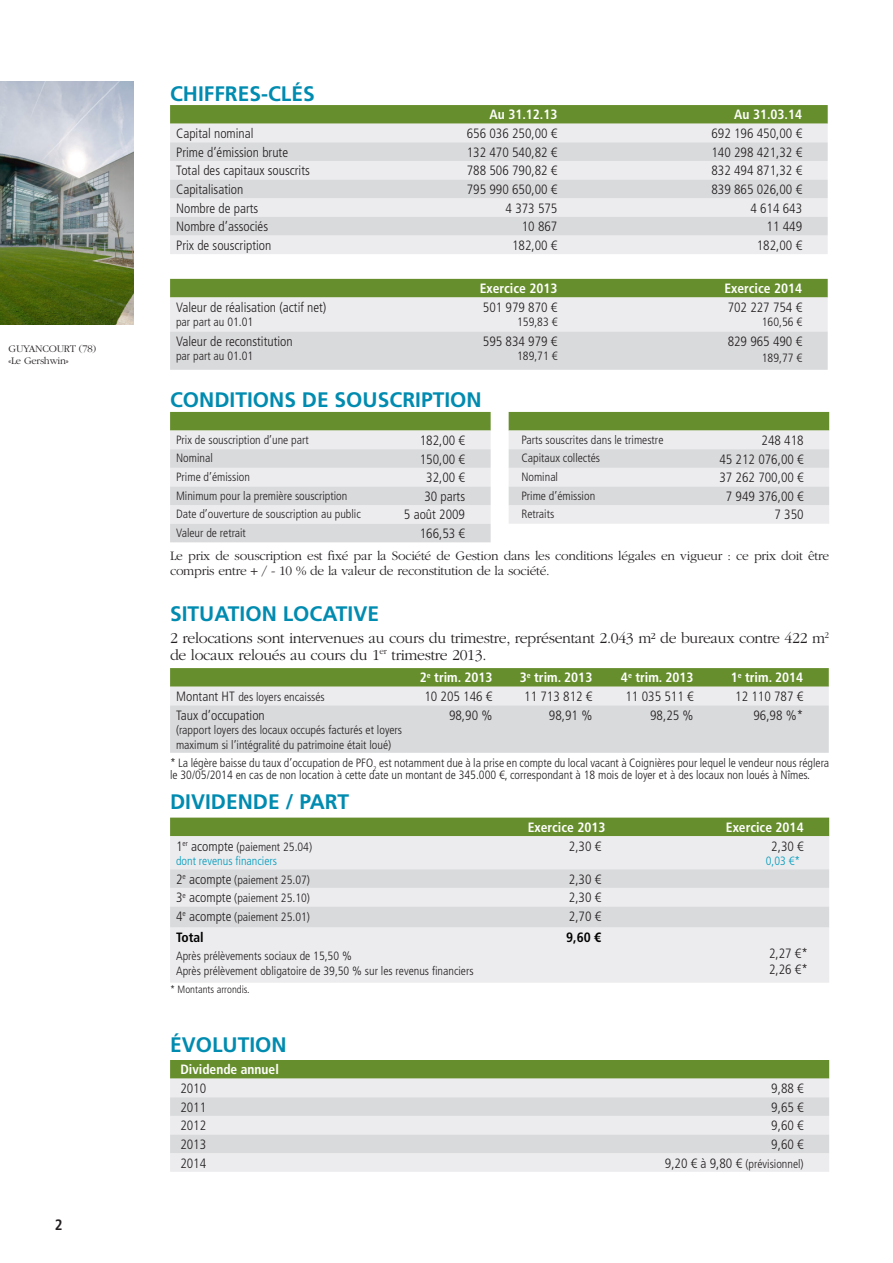
<style>
.page{position:relative;width:893px;height:1263px;background:#fff}
.page>*{position:absolute;margin:0;border:0;box-sizing:border-box;transform-origin:0 0}
.t1{font:700 21px "Frutiger LT Std";color:#008bb0}
.t2{font:300 15.75px/16.5px "ITC Garamond Std";letter-spacing:-.02em;color:#231f20}
.t3{font:700 condensed 15px "Frutiger LT Std";color:#231f20}
.t4{font:300 condensed 13.5px/16.2px "Frutiger LT Std";color:#231f20}
.t5{font:300 13.5px/15px "ITC Garamond Std";letter-spacing:-.02em;color:#231f20}
.t6{font:700 condensed 13.5px "Frutiger LT Std";color:#fff}
.t7{font:700 condensed 13.5px "Frutiger LT Std";color:#000}
.t8{font:300 condensed 12px/14.4px "Frutiger LT Std";color:#231f20}
.t9{font:300 condensed 12px/14.4px "Frutiger LT Std";color:#009bbd}
.t10{font:300 10.5px/12px "ITC Garamond Std";letter-spacing:-.02em;color:#231f20}
.t11{font:300 condensed 10.5px "Frutiger LT Std";color:#231f20}
.s1{font-size:13.5px}
.s2{font-size:13.5px;color:#231f20}
.s3{color:#231f20}
</style>
<div class="page">
<svg style="left:170px;top:105px;width:658px;height:19px;background:#6a9132"></svg>
<div style="left:170px;top:124px;width:658px;height:130px;background:#ececee"></div>
<svg style="left:170px;top:142px;width:658px;height:93px;background:#e0e1e3"></svg>
<svg style="left:170px;top:279px;width:658px;height:91px;background:#c9d1bf"></svg>
<svg style="left:170px;top:412px;width:321px;height:130px;background:#d1d7cb"></svg>
<svg style="left:509px;top:412px;width:320px;height:112px;background:#cfd6c8"></svg>
<svg style="left:170px;top:668px;width:659px;height:85px;background:#c4cdba"></svg>
<div style="left:170px;top:818px;width:659px;height:18px;background:#668e2c"></div>
<div style="left:170px;top:836px;width:659px;height:147px;background:#ececee"></div>
<svg style="left:170px;top:869px;width:659px;height:58px;background:#dfe0e2"></svg>
<div style="left:170px;top:1060px;width:659px;height:18px;background:#668e2c"></div>
<div style="left:170px;top:1078px;width:659px;height:94px;background:#ececee"></div>
<svg style="left:170px;top:1097px;width:659px;height:56px;background:#dfe0e2"></svg>
<img style="left:0;top:82px;width:134px;height:242px">
<p class="t10" style="left:9px;top:343px;width:89px">GUYANCOURT (78) «Le Gershwin»</p>
<p class="t3" style="left:55px;top:1215px;width:9px">2</p>
<h1 class="t1" style="left:170px;top:81px;width:146px">CHIFFRES-CLÉS</h1>
<p class="t6" style="left:490px;top:107px;width:69px">Au 31.12.13</p>
<p class="t6" style="left:734px;top:107px;width:69px">Au 31.03.14</p>
<p class="t4" style="left:176px;top:125px;width:79px">Capital nominal</p>
<p class="t4" style="left:467px;top:125px;width:92px">656 036 250,00 €</p>
<p class="t4" style="left:711px;top:125px;width:92px">692 196 450,00 €</p>
<p class="t4" style="left:176px;top:144px;width:114px">Prime d’émission brute</p>
<p class="t4" style="left:467px;top:144px;width:92px">132 470 540,82 €</p>
<p class="t4" style="left:711px;top:144px;width:92px">140 298 421,32 €</p>
<p class="t4" style="left:176px;top:163px;width:135px">Total des capitaux souscrits</p>
<p class="t4" style="left:467px;top:163px;width:92px">788 506 790,82 €</p>
<p class="t4" style="left:711px;top:163px;width:92px">832 494 871,32 €</p>
<p class="t4" style="left:176px;top:181px;width:69px">Capitalisation</p>
<p class="t4" style="left:467px;top:181px;width:92px">795 990 650,00 €</p>
<p class="t4" style="left:711px;top:181px;width:92px">839 865 026,00 €</p>
<p class="t4" style="left:176px;top:200px;width:84px">Nombre de parts</p>
<p class="t4" style="left:506px;top:200px;width:53px">4 373 575</p>
<p class="t4" style="left:750px;top:200px;width:53px">4 614 643</p>
<p class="t4" style="left:176px;top:219px;width:94px">Nombre d’associés</p>
<p class="t4" style="left:522px;top:219px;width:37px">10 867</p>
<p class="t4" style="left:766px;top:219px;width:37px">11 449</p>
<p class="t4" style="left:176px;top:237px;width:97px">Prix de souscription</p>
<p class="t4" style="left:512px;top:237px;width:47px">182,00 €</p>
<p class="t4" style="left:757px;top:237px;width:47px">182,00 €</p>
<p class="t6" style="left:480px;top:281px;width:79px">Exercice 2013</p>
<p class="t6" style="left:724px;top:281px;width:79px">Exercice 2014</p>
<p class="t4" style="left:176px;top:299px;width:152px">Valeur de réalisation (actif net)</p>
<p class="t8" style="left:176px;top:315px;width:79px">par part au 01.01</p>
<p class="t4" style="left:483px;top:299px;width:76px">501 979 870 €</p>
<p class="t8" style="left:517px;top:315px;width:42px">159,83 €</p>
<p class="t4" style="left:728px;top:299px;width:76px">702 227 754 €</p>
<p class="t8" style="left:762px;top:315px;width:42px">160,56 €</p>
<p class="t4" style="left:176px;top:333px;width:118px">Valeur de reconstitution</p>
<p class="t8" style="left:176px;top:349px;width:79px">par part au 01.01</p>
<p class="t4" style="left:483px;top:333px;width:76px">595 834 979 €</p>
<p class="t8" style="left:517px;top:349px;width:42px">189,71 €</p>
<p class="t4" style="left:728px;top:333px;width:76px">829 965 490 €</p>
<p class="t8" style="left:762px;top:351px;width:42px">189,77 €</p>
<h1 class="t1" style="left:170px;top:387px;width:313px">CONDITIONS DE SOUSCRIPTION</h1>
<p class="t8" style="left:176px;top:433px;width:134px">Prix de souscription d’une part</p>
<p class="t4" style="left:420px;top:432px;width:47px">182,00 €</p>
<p class="t8" style="left:176px;top:451px;width:38px">Nominal</p>
<p class="t4" style="left:420px;top:451px;width:47px">150,00 €</p>
<p class="t8" style="left:176px;top:470px;width:75px">Prime d’émission</p>
<p class="t4" style="left:426px;top:470px;width:40px">32,00 €</p>
<p class="t8" style="left:176px;top:488px;width:173px">Minimum pour la première souscription</p>
<p class="t4" style="left:424px;top:488px;width:42px">30 parts</p>
<p class="t8" style="left:176px;top:507px;width:186px">Date d’ouverture de souscription au public</p>
<p class="t4" style="left:404px;top:507px;width:63px">5 août 2009</p>
<p class="t8" style="left:176px;top:526px;width:71px">Valeur de retrait</p>
<p class="t4" style="left:420px;top:525px;width:47px">166,53 €</p>
<p class="t8" style="left:521px;top:433px;width:144px">Parts souscrites dans le trimestre</p>
<p class="t4" style="left:762px;top:432px;width:44px">248 418</p>
<p class="t8" style="left:521px;top:451px;width:80px">Capitaux collectés</p>
<p class="t4" style="left:719px;top:451px;width:86px">45 212 076,00 €</p>
<p class="t8" style="left:521px;top:470px;width:38px">Nominal</p>
<p class="t4" style="left:719px;top:470px;width:86px">37 262 700,00 €</p>
<p class="t8" style="left:521px;top:488px;width:75px">Prime d’émission</p>
<p class="t4" style="left:726px;top:488px;width:79px">7 949 376,00 €</p>
<p class="t8" style="left:521px;top:507px;width:34px">Retraits</p>
<p class="t4" style="left:774px;top:507px;width:31px">7 350</p>
<p class="t5" style="left:170px;top:548px;width:660px">Le prix de souscription est fixé par la Société de Gestion dans les conditions légales en vigueur : ce prix doit être compris entre + / - 10 % de la valeur de reconstitution de la société.</p>
<h1 class="t1" style="left:170px;top:601px;width:211px">SITUATION LOCATIVE</h1>
<h2 class="t2" style="left:170px;top:630px;width:661px">2 relocations sont intervenues au cours du trimestre, représentant 2.043 m² de bureaux contre 422 m<sup>2 </sup>de locaux reloués au cours du 1<sup>er</sup> trimestre 2013.</h2>
<p class="t6" style="left:420px;top:670px;width:74px">2<sup>e</sup> trim. 2013</p>
<p class="t6" style="left:520px;top:670px;width:74px">3<sup>e</sup> trim. 2013</p>
<p class="t6" style="left:621px;top:670px;width:74px">4<sup>e</sup> trim. 2013</p>
<p class="t6" style="left:731px;top:670px;width:74px">1<sup>e</sup> trim. 2014</p>
<p class="t8" style="left:176px;top:690px;width:150px"><span class="s1">Montant HT</span> des loyers encaissés</p>
<p class="t4" style="left:424px;top:688px;width:70px">10 205 146 €</p>
<p class="t4" style="left:524px;top:688px;width:70px">11 713 812 €</p>
<p class="t4" style="left:625px;top:688px;width:70px">11 035 511 €</p>
<p class="t4" style="left:735px;top:688px;width:70px">12 110 787 €</p>
<p class="t4" style="left:176px;top:707px;width:90px">Taux d’occupation</p>
<p class="t8" style="left:176px;top:723px;width:228px">(rapport loyers des locaux occupés facturés et loyers maximum si l’intégralité du patrimoine était loué)</p>
<p class="t4" style="left:449px;top:707px;width:45px">98,90 %</p>
<p class="t4" style="left:549px;top:707px;width:45px">98,91 %</p>
<p class="t4" style="left:650px;top:707px;width:45px">98,25 %</p>
<p class="t4" style="left:753px;top:707px;width:51px">96,98 %*</p>
<p class="t8" style="left:170px;top:757px;width:661px;line-height:11.4px">* La légère baisse du taux d’occupation de PFO<sub>2</sub> est notamment due à la prise en compte du local vacant à Coignières pour lequel le vendeur nous réglera le 30/05/2014 en cas de non location à cette date un montant de 345.000 €, correspondant à 18 mois de loyer et à des locaux non loués à Nîmes.</p>
<h1 class="t1" style="left:170px;top:789px;width:180px">DIVIDENDE / PART</h1>
<p class="t6" style="left:528px;top:819px;width:79px">Exercice 2013</p>
<p class="t6" style="left:726px;top:819px;width:79px">Exercice 2014</p>
<p class="t9" style="left:176px;top:839px;width:138px"><span class="s2">1</span><sup>er</sup> <span class="s2">acompte</span> <span class="s3">(paiement 25.04) </span>dont revenus financiers</p>
<p class="t4" style="left:569px;top:838px;width:34px">2,30 €</p>
<p class="t4" style="left:771px;top:838px;width:34px">2,30 €</p>
<p class="t9" style="left:766px;top:854px;width:36px">0,03 €*</p>
<p class="t8" style="left:176px;top:872px;width:135px"><span class="s1">2</span><sup>e</sup> <span class="s1">acompte</span> (paiement 25.07)</p>
<p class="t4" style="left:569px;top:871px;width:34px">2,30 €</p>
<p class="t8" style="left:176px;top:891px;width:135px"><span class="s1">3</span><sup>e</sup> <span class="s1">acompte</span> (paiement 25.10)</p>
<p class="t4" style="left:569px;top:890px;width:34px">2,30 €</p>
<p class="t8" style="left:176px;top:910px;width:135px"><span class="s1">4</span><sup>e</sup> <span class="s1">acompte</span> (paiement 25.01)</p>
<p class="t4" style="left:569px;top:908px;width:34px">2,70 €</p>
<p class="t7" style="left:176px;top:929px;width:29px">Total</p>
<p class="t8" style="left:176px;top:949px;width:299px">Après prélèvements sociaux de 15,50 %<br>Après prélèvement obligatoire de 39,50 % sur les revenus financiers</p>
<p class="t7" style="left:566px;top:929px;width:37px">9,60 €</p>
<p class="t4" style="left:769px;top:945px;width:40px">2,27 €*<br>2,26 €*</p>
<p class="t11" style="left:170px;top:984px;width:81px">* Montants arrondis.</p>
<h1 class="t1" style="left:170px;top:1032px;width:118px">ÉVOLUTION</h1>
<p class="t6" style="left:180px;top:1062px;width:100px">Dividende annuel</p>
<p class="t4" style="left:180px;top:1080px;width:27px">2010</p>
<p class="t4" style="left:771px;top:1080px;width:34px">9,88 €</p>
<p class="t4" style="left:180px;top:1099px;width:27px">2011</p>
<p class="t4" style="left:771px;top:1099px;width:34px">9,65 €</p>
<p class="t4" style="left:180px;top:1118px;width:27px">2012</p>
<p class="t4" style="left:771px;top:1118px;width:34px">9,60 €</p>
<p class="t4" style="left:180px;top:1136px;width:27px">2013</p>
<p class="t4" style="left:771px;top:1136px;width:34px">9,60 €</p>
<p class="t4" style="left:180px;top:1155px;width:27px">2014</p>
<p class="t8" style="left:665px;top:1156px;width:140px"><span class="s1">9,20 € à 9,80 €</span> (prévisionnel)</p>
</div>
